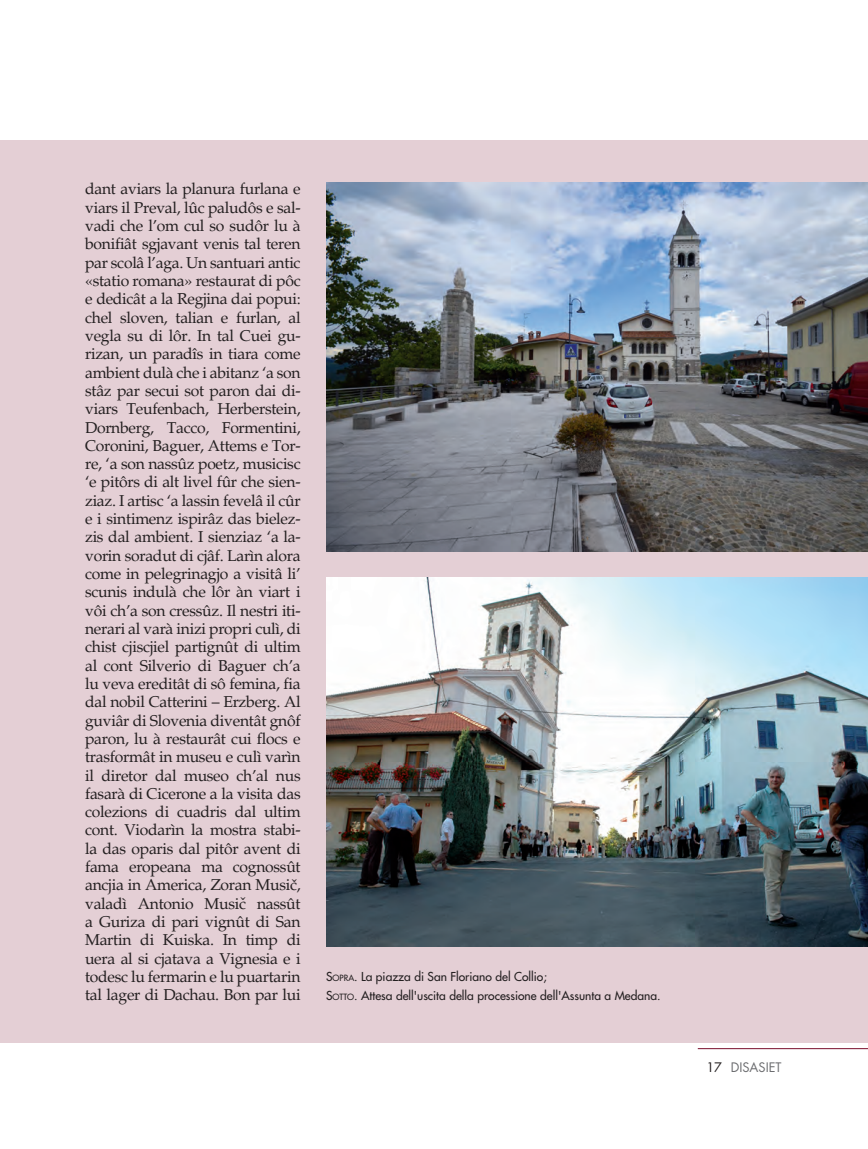
<style>
.page{position:relative;width:868px;height:1149px;background:#fff}
.page>*{position:absolute;margin:0;border:0;box-sizing:border-box;transform-origin:0 0}
.t1{font:15.75px/18.3px "Palatino";letter-spacing:-.02em;color:#231f20;text-align:justify}
.t2{font:12.75px "Futura";color:#6c6d70}
.t3{font:12px/18.6px "Futura";color:#231f20}
.s1{font-style:inherit}
.s2{font-size:8.4px}
.s3{color:#231f20}
</style>
<div class="page">
<hr style="left:697px;top:1047px;width:170px;height:1px;background:#790d2c">
<div style="left:0;top:140px;width:867px;height:902px;background:#e4cfd5"></div>
<img style="left:326px;top:577px;width:541px;height:368px">
<img style="left:326px;top:183px;width:541px;height:368px">
<p class="t1" style="left:85px;top:180px;width:217px">dant aviars la planura furlana e viars il Preval, lûc paludôs e sal&shy;vadi che l’om cul so sudôr lu à bonifiât sgjavant venis tal teren par scolâ l’aga. Un santuari antic «statio romana» restaurat di pôc e dedicât a la Regjina dai popui: chel sloven, talian e furlan, al vegla su di lôr. In tal Cuei gu&shy;rizan, un paradîs in tiara come ambient dulà che i abitanz ‘a son stâz par secui sot paron dai di&shy;viars Teufenbach, Herberstein, Dornberg, Tacco, Formentini, Coronini, Baguer, Attems e Tor&shy;re, ‘a son nassûz poetz, musicisc ‘e pitôrs di alt livel fûr che sien&shy;ziaz. I artisc ‘a lassin fevelâ il cûr e i sintimenz ispirâz das bielez&shy;zis dal ambient. I sienziaz ‘a la&shy;vorin soradut di cjâf. Larìn alora come in pelegrinagjo a visitâ li’ scunis indulà che lôr àn viart i vôi ch’a son cressûz. Il nestri iti&shy;nerari al varà inizi propri culì, di chist cjiscjiel partignût di ultim al cont Silverio di Baguer ch’a lu veva ereditât di sô femina, fia dal nobil Catterini – Erzberg. Al guviâr di Slovenia diventât gnôf paron, lu à restaurât cui flocs e trasformât in museu e culì varìn il diretor dal museo ch’al nus fasarà di Cicerone a la visita das colezions di cuadris dal ultim cont. Viodarìn la mostra stabi&shy;la das oparis dal pitôr avent di fama eropeana ma cognossût ancjia in America, Zoran Music, valadì Antonio Music nassût a Guriza di pari vignût di San Martin di Kuiska. In timp di uera al si cjatava a Vignesia e i todesc lu fermarin e lu puartarin tal lager di Dachau. Bon par lui</p>
<p class="t3" style="left:326px;top:967px;width:336px"><span class="s1">S</span><span class="s2">OPRA</span><span class="s1">.</span> La piazza di San Floriano del Collio;<br><span class="s1">S</span><span class="s2">OTTO</span><span class="s1">.</span> Attesa dell'uscita della processione dell'Assunta a Medana.</p>
<p class="t2" style="left:706px;top:1058px;width:77px"><span class="s3">17</span> DISASIET</p>
</div>
